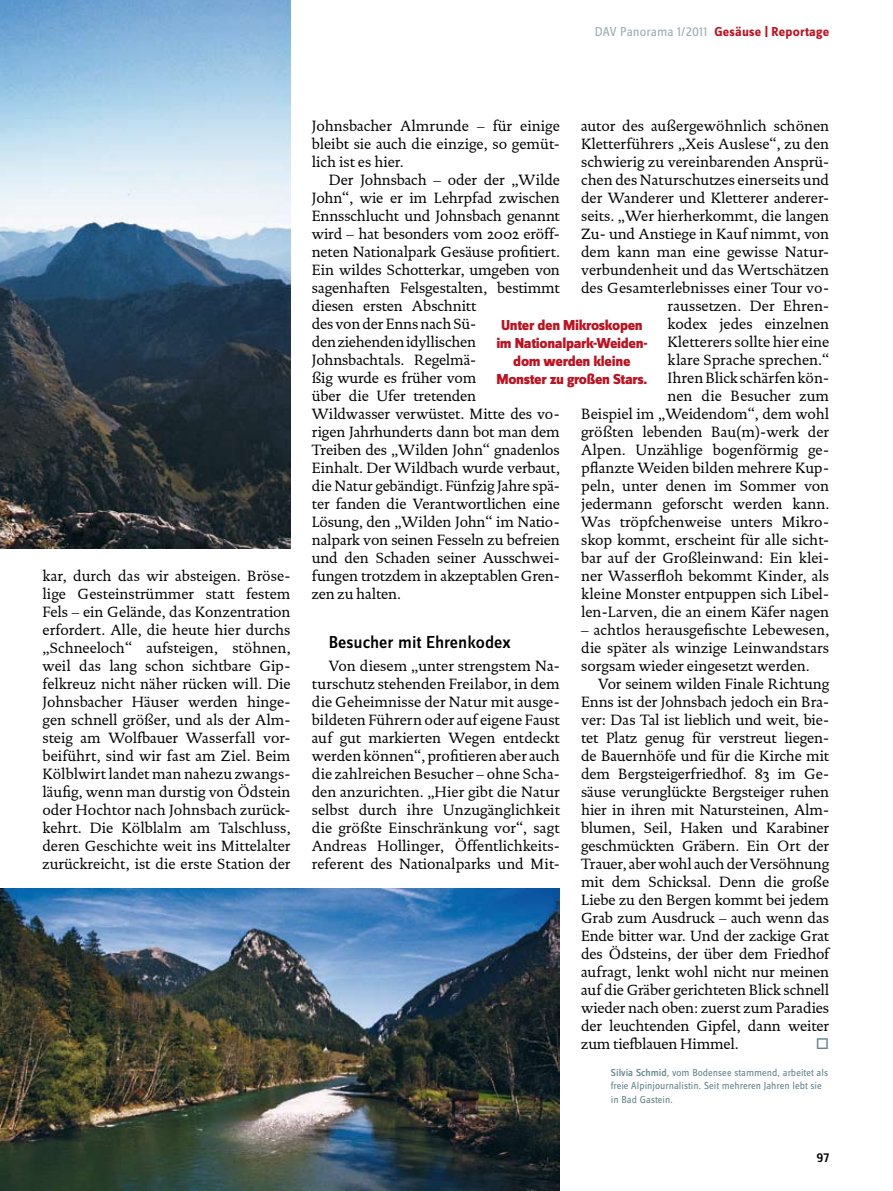
<style>
.page{position:relative;width:893px;height:1191px;background:#fff}
.page>*{position:absolute;margin:0;border:0;box-sizing:border-box;transform-origin:0 0}
.t1{font:500 18px "Zine Sans Dis";color:#000}
.t2{font:15px/18px "DTL Documenta ST";letter-spacing:-.005em;color:#000;text-align:justify}
.t3{font:800 15px/18px "Zine Sans Dis";letter-spacing:-.02em;color:#bd1220;text-align:center}
.t4{font:13.5px "Zine Sans Dis";color:#9baeb3}
.t5{font:500 13.5px "Zine Sans Dis";color:#000}
.t6{font:10.5px/13.5px "Zine Sans Dis";color:#65878c}
.s1{font-weight:700;color:#bd1220}
.s2{font-weight:500}
</style>
<div class="page">
<img style="left:0;top:0;width:291px;height:549px">
<img style="left:0;top:889px;width:560px;height:302px">
<p class="t4" style="left:595px;top:25px;width:236px">DAV Panorama 1/2011 <span class="s1">Gesäuse | Reportage</span></p>
<p class="t2" style="left:43px;top:567px;width:250px">kar, durch das wir absteigen. Bröse&shy;lige Gesteinstrümmer statt festem Fels – ein Gelände, das Konzentration erfordert. Alle, die heute hier durchs „Schneeloch“ aufsteigen, stöhnen, weil das lang schon sichtbare Gip&shy;felkreuz nicht näher rücken will. Die Johnsbacher Häuser werden hinge&shy;gen schnell größer, und als der Alm&shy;steig am Wolfbauer Wasserfall vor&shy;beiführt, sind wir fast am Ziel. Beim Kölblwirt landet man nahezu zwangs&shy;läufig, wenn man durstig von Ödstein oder Hochtor nach Johnsbach zurück&shy;kehrt. Die Kölblalm am Talschluss, deren Geschichte weit ins Mittelalter zurückreicht, ist die erste Station der</p>
<p class="t2" style="left:312px;top:117px;width:250px">Johnsbacher Almrunde – für einige bleibt sie auch die einzige, so gemüt&shy;lich ist es hier.</p>
<p class="t2" style="left:312px;top:171px;width:250px;text-align:left;text-indent:17px">Der Johnsbach – oder der „Wilde<br>John“, wie er im Lehrpfad zwischen<br>Ennsschlucht und Johnsbach genannt wird – hat besonders vom 2002 eröff&shy;neten Nationalpark Gesäuse profitiert.<br>Ein wildes Schotterkar, umgeben von sagenhaften Felsgestalten, bestimmt diesen ersten Abschnitt<br>des von der Enns nach Sü-<br>den ziehenden idyllischen<br>Johnsbachtals. Regelmä-<br>ßig wurde es früher vom<br>über die Ufer tretenden<br>Wildwasser verwüstet. Mitte des vo&shy;rigen Jahrhunderts dann bot man dem<br>Treiben des „Wilden John“ gnadenlos<br>Einhalt. Der Wildbach wurde verbaut, die Natur gebändigt. Fünfzig Jahre spä&shy;ter fanden die Verantwortlichen eine<br>Lösung, den „Wilden John“ im Natio&shy;nalpark von seinen Fesseln zu befreien und den Schaden seiner Ausschwei&shy;fungen trotzdem in akzeptablen Gren&shy;zen zu halten.</p>
<p class="t1" style="left:329px;top:633px;width:183px">Besucher mit Ehrenkodex</p>
<p class="t2" style="left:312px;top:657px;width:250px;text-indent:17px">Von diesem „unter strengstem Na&shy;turschutz stehenden Freilabor, in dem die Geheimnisse der Natur mit ausge&shy;bildeten Führern oder auf eigene Faust auf gut markierten Wegen entdeckt werden können“, profitieren aber auch die zahlreichen Besucher – ohne Scha&shy;den anzurichten. „Hier gibt die Natur selbst durch ihre Unzugänglichkeit die größte Einschränkung vor“, sagt Andreas Hollinger, Öffentlichkeits&shy;referent des Nationalparks und Mit-</p>
<p class="t2" style="left:581px;top:117px;width:250px;text-align:right">autor des außergewöhnlich schönen Kletterführers „Xeis Auslese“, zu den schwierig zu vereinbarenden Ansprü&shy;chen des Naturschutzes einerseits und der Wanderer und Kletterer anderer&shy;seits. „Wer hierherkommt, die langen Zu- und Anstiege in Kauf nimmt, von dem kann man eine gewisse Natur&shy;verbundenheit und das Wertschätzen des Gesamterlebnisses einer Tour vo&shy;raussetzen. Der Ehren-<br>kodex jedes einzelnen<br>Kletterers sollte hier eine<br>klare Sprache sprechen.“<br>Ihren Blick schärfen kön-<br>nen die Besucher zum<br>Beispiel im „Weidendom“, dem wohl größten lebenden Bau(m)-werk der Alpen. Unzählige bogenförmig ge&shy;pflanzte Weiden bilden mehrere Kup&shy;peln, unter denen im Sommer von jedermann geforscht werden kann.<br>Was tröpfchenweise unters Mikro&shy;skop kommt, erscheint für alle sicht&shy;bar auf der Großleinwand: Ein klei&shy;ner Wasserfloh bekommt Kinder, als kleine Monster entpuppen sich Libel&shy;len-Larven, die an einem Käfer nagen</p>
<p class="t2" style="left:581px;top:621px;width:250px">– achtlos herausgefischte Lebewesen, die später als winzige Leinwandstars sorgsam wieder eingesetzt werden.</p>
<p class="t2" style="left:581px;top:675px;width:250px;text-indent:17px">Vor seinem wilden Finale Richtung Enns ist der Johnsbach jedoch ein Bra&shy;ver: Das Tal ist lieblich und weit, bie&shy;tet Platz genug für verstreut liegen&shy;de Bauernhöfe und für die Kirche mit dem Bergsteigerfriedhof. 83 im Ge&shy;säuse verunglückte Bergsteiger ruhen hier in ihren mit Natursteinen, Alm&shy;blumen, Seil, Haken und Karabiner geschmückten Gräbern. Ein Ort der Trauer, aber wohl auch der Versöhnung mit dem Schicksal. Denn die große Liebe zu den Bergen kommt bei jedem Grab zum Ausdruck – auch wenn das Ende bitter war. Und der zackige Grat des Ödsteins, der über dem Friedhof aufragt, lenkt wohl nicht nur meinen auf die Gräber gerichteten Blick schnell wieder nach oben: zuerst zum Paradies der leuchtenden Gipfel, dann weiter zum tiefblauen Himmel.</p>
<p class="t6" style="left:611px;top:1066px;width:219px"><span class="s2">Silvia Schmid</span>, vom Bodensee stammend, arbeitet als freie Alpinjournalistin. Seit mehreren Jahren lebt sie in Bad Gastein.</p>
<p class="t3" style="left:496px;top:317px;width:153px">Unter den Mikroskopen im Nationalpark-Weiden&shy;dom werden kleine<br>Monster zu großen Stars.</p>
<p class="t5" style="left:816px;top:1150px;width:14px">97</p>
</div>
